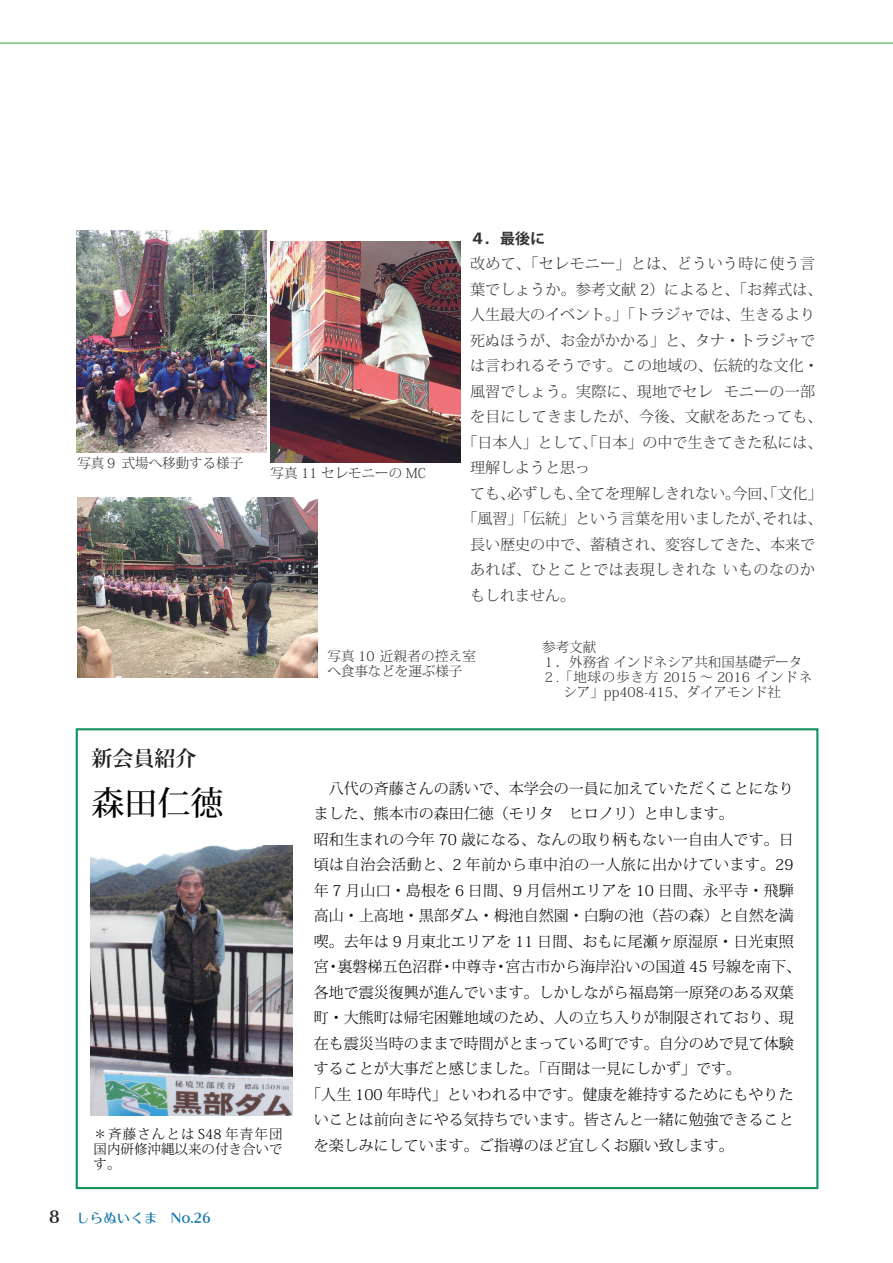
<style>
.page{position:relative;width:893px;height:1263px;background:#fff}
.page>*{position:absolute;margin:0;border:0;box-sizing:border-box;transform-origin:0 0}
.t1{font:500 33px "Koz Min Pr 6 N";color:#030303}
.t2{font:700 21px "Koz Min Pr 6 N";color:#231f20}
.t3{font:300 15px "Koz Min Pr 6 N";color:#030303}
.t4{font:300 15px "Koz Min Pr 6 N";color:#323232}
.t5{font:300 15px "Koz Min Pr 6 N";letter-spacing:.03em;color:#323232}
.t6{font:300 15px "Koz Min Pr 6 N";letter-spacing:.035em;color:#030303}
.t7{font:300 15px "Koz Min Pr 6 N";letter-spacing:.025em;color:#323232}
.t8{font:700 15px "Koz Go Pr 6 N";color:#323232}
.t9{font:300 13.5px/15px "Koz Min Pr 6 N";color:#323232}
.t10{font:300 13.5px/15px "Koz Min Pr 6 N";color:#030303;text-align:justify}
.t11{font:300 13.5px "Koz Min Pr 6 N";letter-spacing:.06em;color:#323232}
.t12{font:13.5px "Kan 412 Typos Std";color:#1274a9}
.s1{font-size:16.5px;color:#231f20}
</style>
<div class="page">
<hr style="left:0;top:43px;width:893px;height:1px;background:#40ae49">
<img style="left:271px;top:242px;width:190px;height:220px">
<img style="left:77px;top:498px;width:240px;height:180px">
<img style="left:90px;top:846px;width:203px;height:270px">
<img style="left:77px;top:230px;width:190px;height:223px">
<div style="left:76px;top:728px;width:742px;height:461px;border:2px solid #12905d"></div>
<p class="t9" style="left:77px;top:456px;width:167px">写真９ 式場へ移動する様子</p>
<p class="t9" style="left:271px;top:466px;width:157px">写真 11 セレモニーの MC</p>
<p class="t8" style="left:470px;top:230px;width:76px">４．最後に</p>
<p class="t5" style="left:470px;top:255px;width:347px">改めて、「セレモニー」とは、どういう時に使う言</p>
<p class="t4" style="left:470px;top:281px;width:354px">葉でしょうか。参考文献 2）によると、「お葬式は、</p>
<p class="t4" style="left:470px;top:306px;width:347px">人生最大のイベント。」「トラジャでは、生きるより</p>
<p class="t4" style="left:470px;top:332px;width:347px">死ぬほうが、お金がかかる」と、タナ・トラジャで</p>
<p class="t4" style="left:470px;top:357px;width:350px">は言われるそうです。この地域の、伝統的な文化・</p>
<p class="t4" style="left:470px;top:383px;width:346px">風習でしょう。実際に、現地でセレ モニーの一部</p>
<p class="t7" style="left:470px;top:408px;width:354px">を目にしてきましたが、今後、文献をあたっても、</p>
<p class="t4" style="left:463px;top:434px;width:362px">「日本人」として、「日本」の中で生きてきた私には、</p>
<p class="t4" style="left:470px;top:459px;width:121px">理解しようと思っ</p>
<p class="t4" style="left:470px;top:485px;width:354px">ても、必ずしも、全てを理解しきれない。今回、「文化」</p>
<p class="t4" style="left:463px;top:510px;width:362px">「風習」「伝統」という言葉を用いましたが、それは、</p>
<p class="t4" style="left:470px;top:536px;width:347px">長い歴史の中で、蓄積され、変容してきた、本来で</p>
<p class="t5" style="left:470px;top:561px;width:346px">あれば、ひとことでは表現しきれな いものなのか</p>
<p class="t4" style="left:470px;top:587px;width:106px">もしれません。</p>
<p class="t9" style="left:327px;top:649px;width:150px">写真 10 近親者の控え室へ食事などを運ぶ様子</p>
<p class="t9" style="left:542px;top:640px;width:55px">参考文献</p>
<p class="t9" style="left:542px;top:655px;width:262px">１．外務省 インドネシア共和国基礎データ</p>
<p class="t11" style="left:542px;top:669px;width:271px">２.「地球の歩き方 2015 ～ 2016 インドネ</p>
<p class="t9" style="left:563px;top:685px;width:219px">シア」pp408-415、ダイアモンド社</p>
<h2 class="t2" style="left:92px;top:746px;width:107px">新会員紹介</h2>
<h1 class="t1" style="left:92px;top:784px;width:134px">森田仁徳</h1>
<p class="t3" style="left:314px;top:780px;width:481px">　八代の斉藤さんの誘いで、本学会の一員に加えていただくことになり</p>
<p class="t3" style="left:314px;top:805px;width:421px">ました、熊本市の森田仁徳（モリタ　ヒロノリ）と申します。</p>
<p class="t3" style="left:314px;top:831px;width:482px">昭和生まれの今年 70 歳になる、なんの取り柄もない一自由人です。日</p>
<p class="t6" style="left:314px;top:856px;width:481px">頃は自治会活動と、2 年前から車中泊の一人旅に出かけています。29</p>
<p class="t3" style="left:314px;top:882px;width:481px">年 7 月山口・島根を 6 日間、9 月信州エリアを 10 日間、永平寺・飛騨</p>
<p class="t3" style="left:314px;top:907px;width:481px">高山・上高地・黒部ダム・栂池自然園・白駒の池（苔の森）と自然を満</p>
<p class="t3" style="left:314px;top:933px;width:481px">喫。去年は 9 月東北エリアを 11 日間、おもに尾瀬ヶ原湿原・日光東照</p>
<p class="t3" style="left:314px;top:958px;width:489px">宮・裏磐梯五色沼群・中尊寺・宮古市から海岸沿いの国道 45 号線を南下、</p>
<p class="t3" style="left:314px;top:984px;width:481px">各地で震災復興が進んでいます。しかしながら福島第一原発のある双葉</p>
<p class="t3" style="left:314px;top:1009px;width:481px">町・大熊町は帰宅困難地域のため、人の立ち入りが制限されており、現</p>
<p class="t3" style="left:314px;top:1035px;width:481px">在も震災当時のままで時間がとまっている町です。自分のめで見て体験</p>
<p class="t3" style="left:314px;top:1060px;width:429px">することが大事だと感じました。「百聞は一見にしかず」です。</p>
<p class="t3" style="left:306px;top:1086px;width:489px">「人生 100 年時代」といわれる中です。健康を維持するためにもやりた</p>
<p class="t3" style="left:314px;top:1111px;width:481px">いことは前向きにやる気持ちでいます。皆さんと一緒に勉強できること</p>
<p class="t3" style="left:314px;top:1137px;width:421px">を楽しみにしています。ご指導のほど宜しくお願い致します。</p>
<p class="t10" style="left:94px;top:1126px;width:191px">＊斉藤さんとは S48 年青年団国内研修沖縄以来の付き合いです。</p>
<p class="t12" style="left:49px;top:1210px;width:163px"><span class="s1">8</span> しらぬいくま　No.26</p>
</div>
